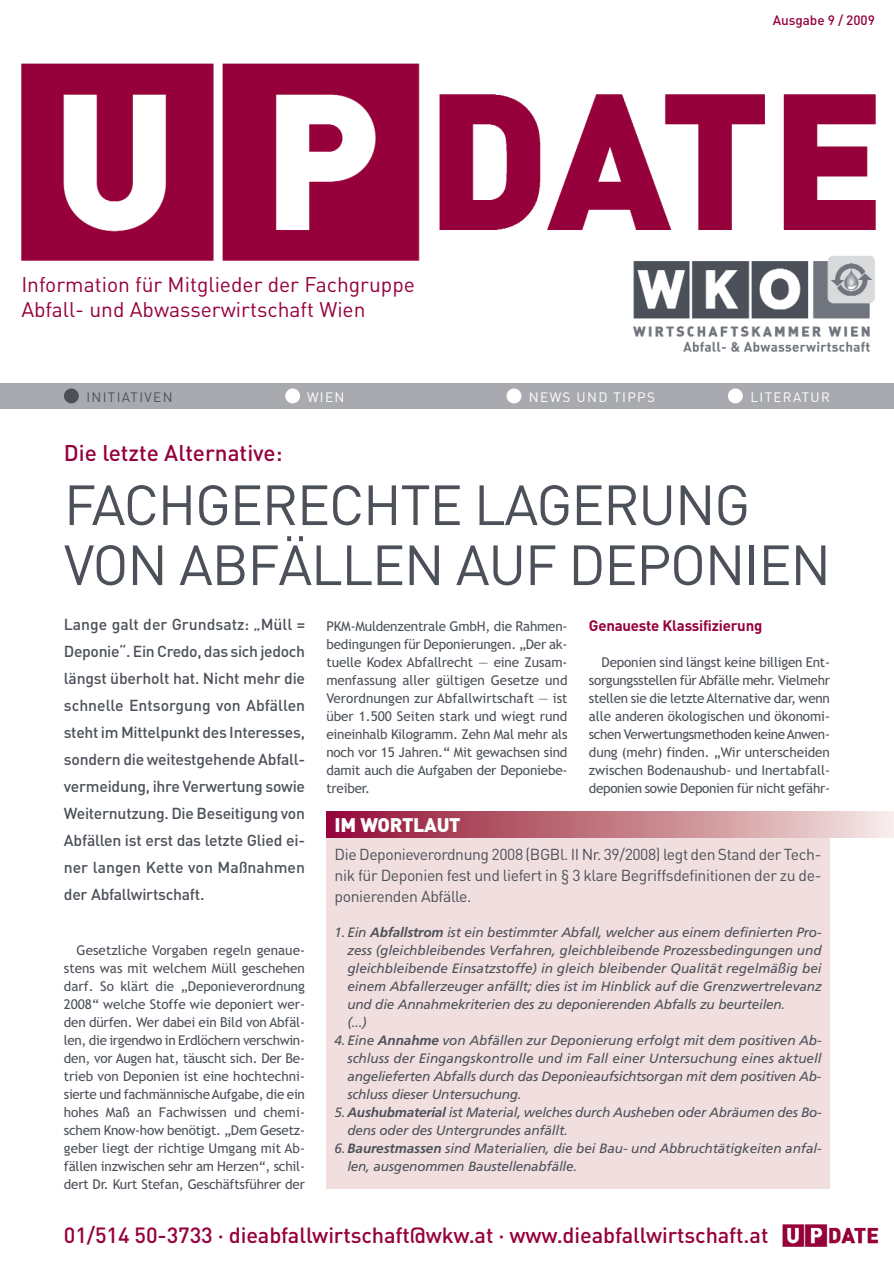
<style>
.page{position:relative;width:894px;height:1265px;background:#fff}
.page>*{position:absolute;margin:0;border:0;box-sizing:border-box;transform-origin:0 0}
.t1{font:55.65px/60px "DIN";letter-spacing:-.025em;color:#4c5159}
.t2{font:500 22.5px "DIN";color:#96013c}
.t3{font:500 21.75px "DIN";letter-spacing:-.005em;color:#96013c}
.t4{font:21px/25.2px "DIN";color:#96013c}
.t5{font:900 19.5px "DIN";letter-spacing:-.015em;color:#fff}
.t6{font:500 15.75px/27px "DIN";letter-spacing:-.01em;color:#4c5159;text-align:justify}
.t7{font:15.75px/21px "DIN";letter-spacing:-.025em;color:#4c5159;text-align:justify}
.t8{font:700 15px "DIN";letter-spacing:-.015em;color:#96013c}
.t9{font:13.5px/18px "Trebuchet MS";letter-spacing:-.015em;color:#4c5159;text-align:justify}
.t10{font:italic 13.5px "Frutiger";letter-spacing:-.005em;color:#4c5159}
.t11{font:13.5px "DIN";letter-spacing:.1em;color:#fff}
.t12{font:500 13.5px "DIN";letter-spacing:-.005em;color:#96013c}
.t13{font:13.5px "DIN";letter-spacing:.1em;color:#4c5159}
.s1{font-weight:700}
</style>
<div class="page">
<div style="left:326px;top:828px;width:503px;height:361px;background:#f1dfdf"></div>
<div style="left:326px;top:811px;width:567px;height:26px;background:linear-gradient(to right,#920c31,#f4e7de)"></div>
<img style="left:21px;top:63px;width:855px;height:198px">
<div style="left:0;top:383px;width:893px;height:26px;background:#a8aab0"></div>
<div style="left:64px;top:388px;width:15px;height:15px;background:#4c5159;border-radius:50%"></div>
<div style="left:285px;top:388px;width:15px;height:15px;background:#fff;border-radius:50%"></div>
<div style="left:506px;top:388px;width:15px;height:15px;background:#fff;border-radius:50%"></div>
<div style="left:727px;top:388px;width:15px;height:15px;background:#fff;border-radius:50%"></div>
<img style="left:624px;top:250px;width:252px;height:102px">
<img style="left:782px;top:1224px;width:96px;height:23px">
<h3 class="t4" style="left:21px;top:274px;width:395px">Information für Mitglieder der Fachgruppe<br>Abfall- und Abwasserwirtschaft Wien</h3>
<p class="t12" style="left:772px;top:16px;width:103px">Ausgabe 9 / 2009</p>
<p class="t13" style="left:86px;top:392px;width:88px">INITIATIVEN</p>
<p class="t11" style="left:307px;top:392px;width:39px">WIEN</p>
<p class="t11" style="left:528px;top:392px;width:127px">NEWS UND TIPPS</p>
<p class="t11" style="left:750px;top:392px;width:81px">LITERATUR</p>
<h2 class="t2" style="left:64px;top:444px;width:220px">Die letzte Alternative:</h2>
<h1 class="t1" style="left:64px;top:481px;width:768px">FACHGERECHTE LAGERUNG<br>VON ABFÄLLEN AUF DEPONIEN</h1>
<p class="t6" style="left:64px;top:612px;width:242px">Lange galt der Grundsatz: „Müll = Deponie“. Ein Credo, das sich jedoch längst überholt hat. Nicht mehr die schnelle Entsorgung von Abfällen steht im Mittelpunkt des Interesses, sondern die weitestgehende Abfall&shy;vermeidung, ihre Verwertung sowie Weiternutzung. Die Beseitigung von Abfällen ist erst das letzte Glied ei&shy;ner langen Kette von Maßnahmen der Abfallwirtschaft.</p>
<p class="t9" style="left:64px;top:942px;width:242px;text-indent:13px">Gesetzliche Vorgaben regeln genaue&shy;stens was mit welchem Müll geschehen darf. So klärt die „Deponieverordnung 2008“ welche Stoffe wie deponiert wer&shy;den dürfen. Wer dabei ein Bild von Abfäl&shy;len, die irgendwo in Erdlöchern verschwin - den, vor Augen hat, täuscht sich. Der Be&shy;trieb von Deponien ist eine hochtechni&shy;sierte und fachmännische Aufgabe, die ein hohes Maß an Fachwissen und chemi&shy;schem Know-how benötigt. „Dem Gesetz&shy;geber liegt der richtige Umgang mit Ab&shy;fällen inzwischen sehr am Herzen“, schil&shy;dert Dr. Kurt Stefan, Geschäftsführer der</p>
<p class="t9" style="left:326px;top:618px;width:242px">PKM-Muldenzentrale GmbH, die Rahmen&shy;bedingungen für Deponierungen. „Der ak&shy;tu elle Kodex Abfallrecht — eine Zusam&shy;men fassung aller gültigen Gesetze und Verord nungen zur Abfallwirtschaft — ist über 1.500 Seiten stark und wiegt rund eineinhalb Kilogramm. Zehn Mal mehr als noch vor 15 Jahren.“ Mit gewachsen sind damit auch die Aufgaben der Deponiebe&shy;treiber.</p>
<p class="t8" style="left:588px;top:620px;width:175px">Genaueste Klassifizierung</p>
<p class="t9" style="left:588px;top:654px;width:242px;text-indent:13px">Deponien sind längst keine billigen Ent&shy;sorgungsstellen für Abfälle mehr. Vielmehr stellen sie die letzte Alternative dar, wenn alle anderen ökologischen und ökonomi&shy;schen Verwertungsmethoden keine Anwen - dung (mehr) finden. „Wir unterscheiden zwi schen Bodenaushub- und Inertabfall&shy;deponien sowie Deponien für nicht gefähr -</p>
<h3 class="t5" style="left:334px;top:818px;width:127px">IM WORTLAUT</h3>
<p class="t7" style="left:334px;top:845px;width:488px">Die Deponieverordnung 2008 (BGBl. II Nr. 39/2008) legt den Stand der Tech&shy;nik für Deponien fest und liefert in § 3 klare Begriffsdefinitionen der zu de&shy;po nierenden Abfälle.</p>
<p class="t10" style="left:334px;top:926px;width:488px">1.Ein <span class="s1">Abfallstrom</span> ist ein bestimmter Abfall, welcher aus einem definierten Pro-</p>
<p class="t10" style="left:347px;top:944px;width:475px">zess (gleichbleibendes Verfahren, gleichbleibende Prozessbedingungen und</p>
<p class="t10" style="left:347px;top:962px;width:475px">gleichbleibende Einsatzstoffe) in gleich bleibender Qualität regelmäßig bei</p>
<p class="t10" style="left:347px;top:980px;width:475px">einem Abfallerzeuger anfällt; dies ist im Hinblick auf die Grenzwertrelevanz</p>
<p class="t10" style="left:347px;top:998px;width:439px">und die Annahmekriterien des zu deponierenden Abfalls zu beurteilen.</p>
<p class="t10" style="left:347px;top:1016px;width:21px">(...)</p>
<p class="t10" style="left:334px;top:1034px;width:488px">4.Eine <span class="s1">Annahme</span> von Abfällen zur Deponierung erfolgt mit dem positiven Ab-</p>
<p class="t10" style="left:347px;top:1052px;width:475px">schluss der Eingangskontrolle und im Fall einer Untersuchung eines aktuell</p>
<p class="t10" style="left:347px;top:1070px;width:475px">angelieferten Abfalls durch das Deponieaufsichtsorgan mit dem positiven Ab-</p>
<p class="t10" style="left:347px;top:1088px;width:175px">schluss dieser Untersuchung.</p>
<p class="t10" style="left:334px;top:1106px;width:488px">5.<span class="s1">Aushubmaterial</span> ist Material, welches durch Ausheben oder Abräumen des Bo-</p>
<p class="t10" style="left:347px;top:1124px;width:222px">dens oder des Untergrundes anfällt.</p>
<p class="t10" style="left:334px;top:1142px;width:488px">6.<span class="s1">Baurestmassen</span> sind Materialien, die bei Bau- und Abbruchtätigkeiten anfal-</p>
<p class="t10" style="left:347px;top:1160px;width:231px">len, ausgenommen Baustellenabfälle.</p>
<h3 class="t3" style="left:64px;top:1227px;width:705px">01/514 50-3733 · dieabfallwirtschaft@wkw.at · www.dieabfallwirtschaft.at</h3>
</div>
